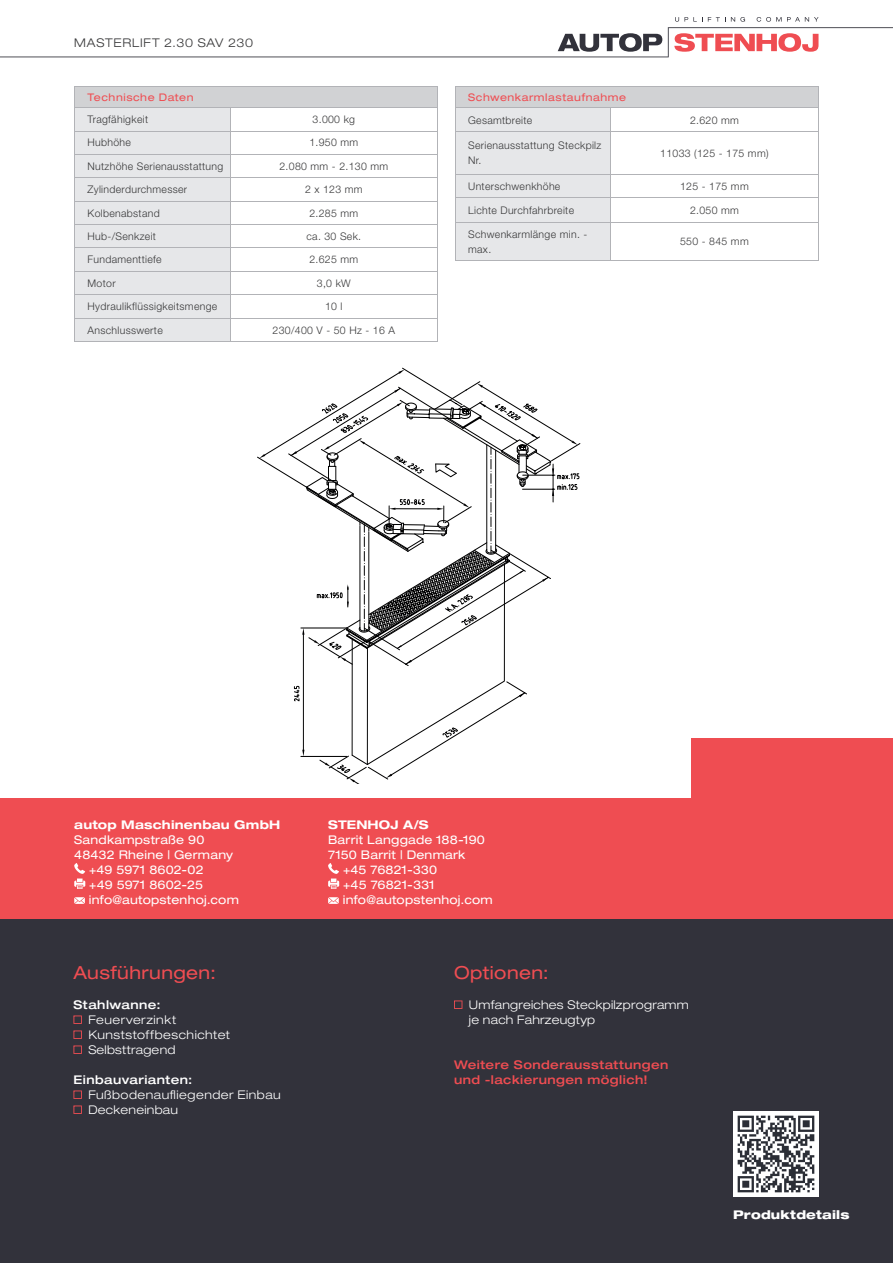
<style>
.page{position:relative;width:893px;height:1263px;background:#fff}
.page>*{position:absolute;margin:0;border:0;box-sizing:border-box;transform-origin:0 0}
.t1{font:expanded 18px "Helvetica Neue LT Pro";letter-spacing:.025em;color:#ef4d52}
.t2{font:expanded 12px "Helvetica Neue LT Pro";letter-spacing:.015em;color:#fff}
.t3{font:300 expanded 12px/15px "Helvetica Neue LT Pro";letter-spacing:.04em;color:#fff}
.t4{font:500 expanded 12px/15px "Helvetica Neue LT Pro";letter-spacing:.035em;color:#ef4d52}
.t5{font:300 expanded 12px/15px "Helvetica Neue LT Pro";letter-spacing:.02em;color:#fff}
.t6{font:700 expanded 12px "Helvetica Neue LT Pro";letter-spacing:.015em;color:#fff}
.t7{font:500 expanded 12px "Helvetica Neue LT Pro";letter-spacing:.04em;color:#fff}
.t8{font:300 expanded 12px "Helvetica Neue LT Pro";letter-spacing:.065em;color:#383839}
.t9{font:800 expanded 12px "Helvetica Neue LT Pro";letter-spacing:.01em;color:#fff}
.t10{font:300 10.5px/15px "Helvetica Neue LT Pro";letter-spacing:.03em;color:#383839}
.t11{font:expanded 10.5px "Helvetica Neue LT Pro";letter-spacing:.055em;color:#ef4d52}
</style>
<div class="page">
<svg style="left:0;top:17px;width:893px;height:40px"></svg>
<div style="left:0;top:799px;width:893px;height:464px;background:#32323b"></div>
<div style="left:0;top:799px;width:893px;height:120px;background:#ef4d52"></div>
<div style="left:692px;top:739px;width:201px;height:103px;background:#ef4d52"></div>
<svg style="left:74px;top:863px;width:11px;height:26px"></svg>
<svg style="left:74px;top:897px;width:11px;height:7px"></svg>
<svg style="left:328px;top:863px;width:11px;height:26px"></svg>
<svg style="left:328px;top:897px;width:11px;height:7px"></svg>
<svg style="left:257px;top:368px;width:322px;height:416px"></svg>
<div style="left:291px;top:589px;width:24px;height:12px;background:#fff"></div>
<svg style="left:73px;top:1015px;width:9px;height:9px"></svg>
<svg style="left:73px;top:1030px;width:9px;height:9px"></svg>
<svg style="left:73px;top:1045px;width:9px;height:9px"></svg>
<svg style="left:73px;top:1090px;width:9px;height:9px"></svg>
<svg style="left:73px;top:1105px;width:9px;height:9px"></svg>
<svg style="left:454px;top:1000px;width:8px;height:9px"></svg>
<div style="left:75px;top:87px;width:363px;height:21px;background:#d1d2d4"></div>
<hr style="left:74px;top:86px;width:156px;height:1px;background:#b2b3b7">
<hr style="left:230px;top:86px;width:208px;height:1px;background:#b2b3b7">
<hr style="left:230px;top:108px;width:208px;height:1px;background:#b2b3b7">
<hr style="left:230px;top:131px;width:208px;height:1px;background:#b2b3b7">
<hr style="left:230px;top:154px;width:208px;height:1px;background:#b2b3b7">
<hr style="left:230px;top:177px;width:208px;height:1px;background:#b2b3b7">
<hr style="left:230px;top:201px;width:208px;height:1px;background:#b2b3b7">
<hr style="left:230px;top:224px;width:208px;height:1px;background:#b2b3b7">
<hr style="left:230px;top:248px;width:208px;height:1px;background:#b2b3b7">
<hr style="left:230px;top:271px;width:208px;height:1px;background:#b2b3b7">
<hr style="left:230px;top:294px;width:208px;height:1px;background:#b2b3b7">
<hr style="left:230px;top:318px;width:208px;height:1px;background:#b2b3b7">
<svg style="left:74px;top:87px;width:157px;height:254px"></svg>
<svg style="left:437px;top:87px;width:1px;height:254px"></svg>
<hr style="left:74px;top:341px;width:156px;height:1px;background:#b2b3b7">
<hr style="left:230px;top:341px;width:208px;height:1px;background:#b2b3b7">
<div style="left:455px;top:87px;width:363px;height:21px;background:#d1d2d4"></div>
<hr style="left:455px;top:86px;width:156px;height:1px;background:#b2b3b7">
<hr style="left:611px;top:86px;width:208px;height:1px;background:#b2b3b7">
<hr style="left:611px;top:108px;width:208px;height:1px;background:#b2b3b7">
<svg style="left:818px;top:87px;width:1px;height:45px"></svg>
<hr style="left:611px;top:132px;width:208px;height:1px;background:#b2b3b7">
<hr style="left:818px;top:132px;width:1px;height:42px;background:#b2b3b7">
<hr style="left:611px;top:174px;width:208px;height:1px;background:#b2b3b7">
<hr style="left:611px;top:198px;width:208px;height:1px;background:#b2b3b7">
<svg style="left:455px;top:87px;width:156px;height:174px"></svg>
<svg style="left:818px;top:175px;width:1px;height:47px"></svg>
<hr style="left:455px;top:222px;width:156px;height:1px;background:#b2b3b7">
<hr style="left:455px;top:222px;width:1px;height:39px;background:#b2b3b7">
<hr style="left:611px;top:222px;width:208px;height:1px;background:#b2b3b7">
<hr style="left:610px;top:222px;width:1px;height:39px;background:#b2b3b7">
<hr style="left:818px;top:222px;width:1px;height:39px;background:#b2b3b7">
<hr style="left:455px;top:261px;width:156px;height:1px;background:#b2b3b7">
<hr style="left:611px;top:261px;width:208px;height:1px;background:#b2b3b7">
<img style="left:733px;top:1111px;width:86px;height:85px">
<p class="t8" style="left:74px;top:35px;width:180px">MASTERLIFT 2.30 SAV 230</p>
<p class="t11" style="left:88px;top:91px;width:108px">Technische Daten</p>
<p class="t10" style="left:88px;top:112px;width:62px">Tragfähigkeit</p>
<p class="t10" style="left:313px;top:112px;width:44px">3.000 kg</p>
<p class="t10" style="left:88px;top:135px;width:45px">Hubhöhe</p>
<p class="t10" style="left:309px;top:135px;width:50px">1.950 mm</p>
<p class="t10" style="left:88px;top:158px;width:137px">Nutzhöhe Serienausstattung</p>
<p class="t10" style="left:279px;top:158px;width:110px">2.080 mm - 2.130 mm</p>
<p class="t10" style="left:88px;top:182px;width:101px">Zylinderdurchmesser</p>
<p class="t10" style="left:305px;top:182px;width:59px">2 x 123 mm</p>
<p class="t10" style="left:88px;top:205px;width:74px">Kolbenabstand</p>
<p class="t10" style="left:309px;top:205px;width:50px">2.285 mm</p>
<p class="t10" style="left:88px;top:229px;width:70px">Hub-/Senkzeit</p>
<p class="t10" style="left:306px;top:229px;width:56px">ca. 30 Sek.</p>
<p class="t10" style="left:88px;top:252px;width:76px">Fundamenttiefe</p>
<p class="t10" style="left:309px;top:252px;width:50px">2.625 mm</p>
<p class="t10" style="left:88px;top:275px;width:30px">Motor</p>
<p class="t10" style="left:317px;top:275px;width:35px">3,0 kW</p>
<p class="t10" style="left:88px;top:299px;width:131px">Hydraulikflüssigkeitsmenge</p>
<p class="t10" style="left:325px;top:299px;width:19px">10 l</p>
<p class="t10" style="left:88px;top:322px;width:77px">Anschlusswerte</p>
<p class="t10" style="left:273px;top:322px;width:124px">230/400 V - 50 Hz - 16 A</p>
<p class="t11" style="left:468px;top:91px;width:160px">Schwenkarmlastaufnahme</p>
<p class="t10" style="left:468px;top:112px;width:66px">Gesamtbreite</p>
<p class="t10" style="left:690px;top:112px;width:50px">2.620 mm</p>
<p class="t10" style="left:468px;top:138px;width:135px">Serienausstattung Steckpilz<br>Nr.</p>
<p class="t10" style="left:660px;top:146px;width:110px">11033 (125 - 175 mm)</p>
<p class="t10" style="left:468px;top:179px;width:94px">Unterschwenkhöhe</p>
<p class="t10" style="left:680px;top:179px;width:70px">125 - 175 mm</p>
<p class="t10" style="left:468px;top:202px;width:108px">Lichte Durchfahrbreite</p>
<p class="t10" style="left:690px;top:202px;width:50px">2.050 mm</p>
<p class="t10" style="left:468px;top:226px;width:121px">Schwenkarmlänge min. - max.</p>
<p class="t10" style="left:680px;top:234px;width:70px">550 - 845 mm</p>
<p class="t6" style="left:74px;top:817px;width:208px">autop Maschinenbau GmbH</p>
<p class="t2" style="left:74px;top:833px;width:132px">Sandkampstraße 90</p>
<p class="t2" style="left:74px;top:848px;width:160px">48432 Rheine | Germany</p>
<p class="t2" style="left:89px;top:863px;width:116px">+49 5971 8602-02</p>
<p class="t2" style="left:89px;top:878px;width:115px">+49 5971 8602-25</p>
<p class="t2" style="left:89px;top:893px;width:152px">info@autopstenhoj.com</p>
<h1 class="t1" style="left:73px;top:962px;width:144px">Ausführungen:</h1>
<p class="t7" style="left:73px;top:997px;width:89px">Stahlwanne:</p>
<p class="t3" style="left:88px;top:1012px;width:143px">Feuerverzinkt<br>Kunststoffbeschichtet<br>Selbsttragend</p>
<p class="t7" style="left:73px;top:1072px;width:120px">Einbauvarianten:</p>
<p class="t3" style="left:88px;top:1087px;width:194px">Fußbodenaufliegender Einbau<br>Deckeneinbau</p>
<p class="t6" style="left:328px;top:817px;width:102px">STENHOJ A/S</p>
<p class="t2" style="left:328px;top:833px;width:158px">Barrit Langgade 188-190</p>
<p class="t2" style="left:328px;top:848px;width:139px">7150 Barrit | Denmark</p>
<p class="t2" style="left:343px;top:863px;width:96px">+45 76821-330</p>
<p class="t2" style="left:343px;top:878px;width:93px">+45 76821-331</p>
<p class="t2" style="left:343px;top:893px;width:152px">info@autopstenhoj.com</p>
<h1 class="t1" style="left:454px;top:962px;width:96px">Optionen:</h1>
<p class="t5" style="left:469px;top:997px;width:221px">Umfangreiches Steckpilzprogramm je nach Fahrzeugtyp</p>
<p class="t4" style="left:454px;top:1057px;width:216px">Weitere Sonderausstattungen und -lackierungen möglich!</p>
<p class="t9" style="left:733px;top:1207px;width:118px">Produktdetails</p>
</div>
